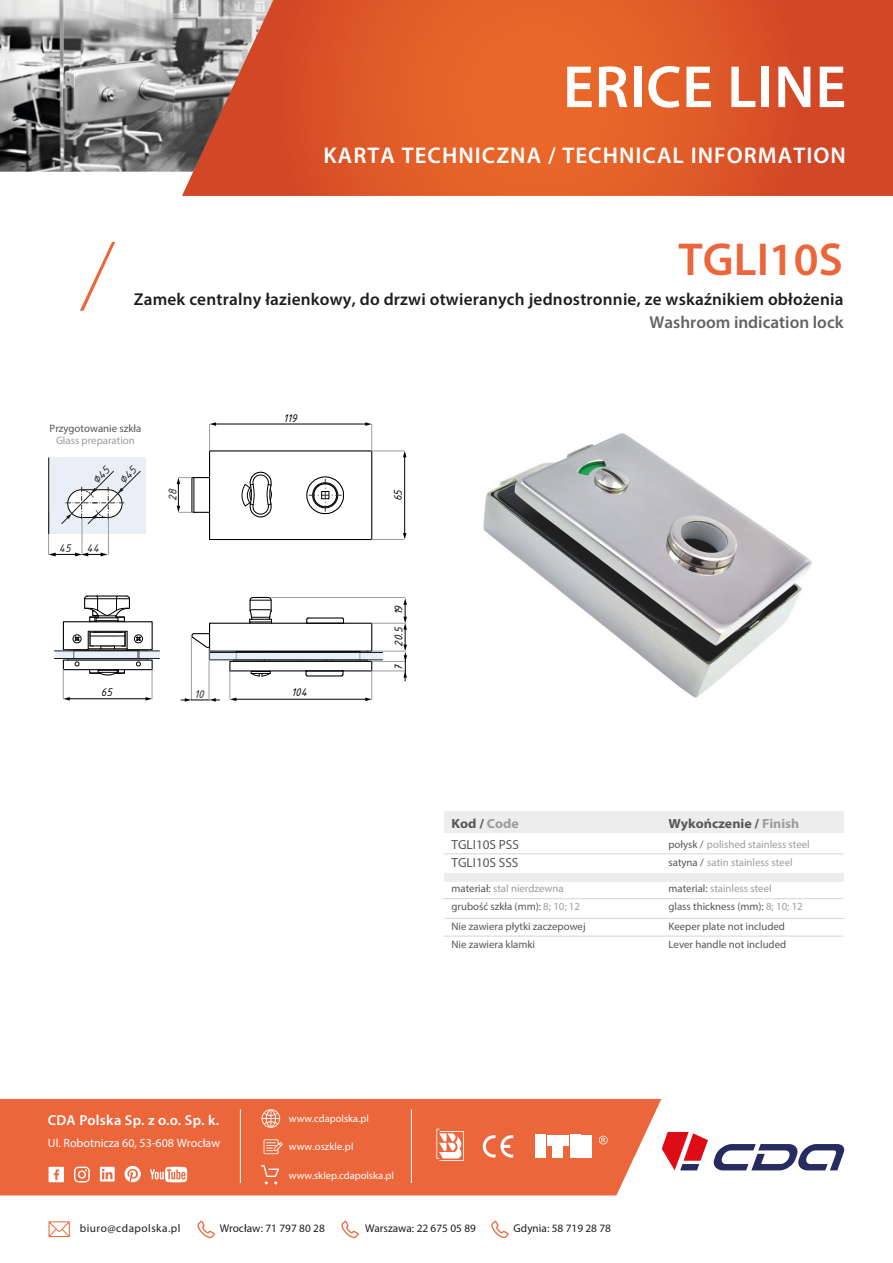
<style>
.page{position:relative;width:893px;height:1263px;background:#fff}
.page>*{position:absolute;margin:0;border:0;box-sizing:border-box;transform-origin:0 0}
.t1{font:600 60px "Myriad Pro";letter-spacing:.015em;color:#fff}
.t2{font:600 46.35px "Myriad Pro";color:#ec663b}
.t3{font:600 22.8px "Myriad Pro";letter-spacing:.045em;color:#fff}
.t4{font:600 17.25px "Myriad Pro";letter-spacing:.01em;color:#1d1d1b}
.t5{font:600 17.25px "Myriad Pro";color:#646363}
.t6{font:600 14.55px "Myriad Pro";letter-spacing:.02em;color:#fff}
.t7{font:700 13.2px "Myriad Pro";color:#575756;scale:1.06 1}
.t8{font:13.2px "Myriad Pro";color:#575756}
.t9{font:12px "Myriad Pro";color:#fff}
.t10{font:12px "ISOCPEUR Italic";color:#000101}
.t11{font:12px/19.2px "ISOCPEUR Italic";color:#1d1d1b}
.t12{font:11.25px "Myriad Pro";color:#1d1d1b}
.t13{font:11.25px "Myriad Pro";letter-spacing:.045em;color:#1d1d1b}
.t14{font:10.8px/17.9px "Myriad Pro";color:#575756}
.t15{font:10.8px "Myriad Pro";color:#9d9d9c}
.t16{font:10.5px "Myriad Pro";color:#fff}
.s1{color:#9d9d9c}
.s2{color:#575756}
</style>
<div class="page">
<svg style="left:182px;top:0;width:711px;height:196px;background:#dd5828"></svg>
<img style="left:0;top:0;width:273px;height:172px">
<div style="left:0;top:1099px;width:661px;height:96px;background:#ec663b"></div>
<svg style="left:662px;top:1132px;width:183px;height:38px"></svg>
<svg style="left:436px;top:1129px;width:28px;height:32px"></svg>
<svg style="left:483px;top:1135px;width:30px;height:22px"></svg>
<div style="left:535px;top:1135px;width:11px;height:23px;background:#fff"></div>
<div style="left:547px;top:1135px;width:22px;height:11px;background:#fff"></div>
<div style="left:553px;top:1147px;width:10px;height:11px;background:#fff"></div>
<div style="left:570px;top:1135px;width:10px;height:23px;background:#fff"></div>
<div style="left:581px;top:1135px;width:11px;height:11px;background:#fff"></div>
<div style="left:581px;top:1147px;width:11px;height:11px;background:#fff"></div>
<svg style="left:599px;top:1136px;width:9px;height:8px"></svg>
<svg style="left:80px;top:242px;width:35px;height:69px"></svg>
<svg style="left:49px;top:1167px;width:15px;height:15px"></svg>
<svg style="left:100px;top:1167px;width:15px;height:14px"></svg>
<svg style="left:150px;top:1167px;width:37px;height:15px"></svg>
<svg style="left:124px;top:1166px;width:17px;height:16px"></svg>
<svg style="left:74px;top:1166px;width:16px;height:16px"></svg>
<svg style="left:197px;top:1221px;width:18px;height:17px"></svg>
<svg style="left:341px;top:1221px;width:18px;height:17px"></svg>
<svg style="left:491px;top:1221px;width:18px;height:17px"></svg>
<svg style="left:49px;top:1221px;width:21px;height:16px"></svg>
<svg style="left:261px;top:1165px;width:18px;height:19px"></svg>
<svg style="left:262px;top:1109px;width:18px;height:19px"></svg>
<svg style="left:264px;top:1139px;width:19px;height:15px"></svg>
<hr style="left:240px;top:1109px;width:1px;height:74px;background:#fff">
<hr style="left:411px;top:1109px;width:1px;height:74px;background:#fff">
<div style="left:209px;top:450px;width:163px;height:90px;border:1px solid #000101"></div>
<svg style="left:249px;top:596px;width:23px;height:27px"></svg>
<svg style="left:241px;top:471px;width:31px;height:47px"></svg>
<hr style="left:308px;top:617px;width:34px;height:1px;background:#000101">
<hr style="left:307px;top:623px;width:36px;height:1px;background:#000101">
<svg style="left:305px;top:617px;width:4px;height:6px"></svg>
<svg style="left:341px;top:617px;width:4px;height:6px"></svg>
<hr style="left:372px;top:671px;width:33px;height:1px;background:#9d9d9c">
<hr style="left:372px;top:623px;width:33px;height:1px;background:#9d9d9c">
<hr style="left:372px;top:539px;width:32px;height:1px;background:#9d9d9c">
<hr style="left:372px;top:451px;width:32px;height:1px;background:#9d9d9c">
<hr style="left:215px;top:424px;width:151px;height:1px;background:#000101">
<svg style="left:365px;top:422px;width:7px;height:29px"></svg>
<svg style="left:209px;top:422px;width:7px;height:29px"></svg>
<hr style="left:404px;top:456px;width:1px;height:78px;background:#000101">
<svg style="left:403px;top:451px;width:3px;height:6px"></svg>
<svg style="left:403px;top:533px;width:3px;height:6px"></svg>
<svg style="left:54px;top:595px;width:106px;height:81px"></svg>
<hr style="left:55px;top:658px;width:104px;height:1px;background:#1d1d1b">
<hr style="left:55px;top:651px;width:104px;height:1px;background:#1d1d1b">
<div style="left:49px;top:458px;width:97px;height:76px;background:#e9eff6"></div>
<hr style="left:82px;top:517px;width:1px;height:37px;background:#9d9c9b">
<hr style="left:48px;top:511px;width:1px;height:43px;background:#9d9c9b">
<hr style="left:108px;top:519px;width:1px;height:35px;background:#9d9c9b">
<svg style="left:49px;top:553px;width:59px;height:3px"></svg>
<hr style="left:48px;top:458px;width:1px;height:76px;background:#12100b">
<svg style="left:61px;top:470px;width:80px;height:55px"></svg>
<svg style="left:306px;top:476px;width:38px;height:39px"></svg>
<div style="left:321px;top:491px;width:8px;height:8px;border:1px solid #000101"></div>
<hr style="left:372px;top:661px;width:33px;height:1px;background:#9d9d9c">
<hr style="left:372px;top:651px;width:33px;height:1px;background:#9d9d9c">
<hr style="left:270px;top:597px;width:135px;height:1px;background:#9d9d9c">
<svg style="left:403px;top:598px;width:4px;height:83px"></svg>
<hr style="left:63px;top:669px;width:1px;height:30px;background:#9d9d9c">
<hr style="left:152px;top:669px;width:1px;height:30px;background:#9d9d9c">
<hr style="left:69px;top:698px;width:78px;height:1px;background:#000101">
<svg style="left:146px;top:697px;width:6px;height:3px"></svg>
<svg style="left:63px;top:697px;width:7px;height:3px"></svg>
<svg style="left:177px;top:477px;width:33px;height:36px"></svg>
<svg style="left:181px;top:632px;width:203px;height:70px"></svg>
<div style="left:445px;top:811px;width:399px;height:22px;background:#ededed"></div>
<div style="left:445px;top:873px;width:399px;height:8px;background:#ededed"></div>
<hr style="left:444px;top:918px;width:400px;height:1px;background:#dadada">
<hr style="left:443px;top:898px;width:400px;height:1px;background:#dadada">
<hr style="left:443px;top:935px;width:400px;height:2px;background:#dadada">
<hr style="left:443px;top:853px;width:400px;height:1px;background:#dadada">
<img style="left:483px;top:433px;width:329px;height:265px">
<h1 class="t1" style="left:563px;top:49px;width:285px">ERICE LINE</h1>
<h3 class="t3" style="left:324px;top:141px;width:524px">KARTA TECHNICZNA / TECHNICAL INFORMATION</h3>
<h2 class="t2" style="left:679px;top:230px;width:166px">TGLI10S</h2>
<h3 class="t4" style="left:134px;top:288px;width:711px">Zamek centralny łazienkowy, do drzwi otwieranych jednostronnie, ze wskaźnikiem obłożenia</h3>
<h3 class="t5" style="left:649px;top:312px;width:196px">Washroom indication lock</h3>
<p class="t14" style="left:50px;top:419px;width:93px">Przygotowanie szkła</p>
<p class="t15" style="left:56px;top:434px;width:80px">Glass preparation</p>
<p class="t11" style="left:100px;top:462px;width:21px;text-indent:-19px;rotate:-46deg">∅45 ∅45</p>
<p class="t11" style="left:59px;top:538px;width:14px">45</p>
<p class="t11" style="left:86px;top:538px;width:14px">44</p>
<p class="t11" style="left:163px;top:501px;width:14px;rotate:-90deg">28</p>
<p class="t10" style="left:101px;top:684px;width:13px">65</p>
<p class="t11" style="left:194px;top:684px;width:11px">10</p>
<p class="t10" style="left:283px;top:410px;width:15px">119</p>
<p class="t10" style="left:291px;top:685px;width:18px">104</p>
<p class="t10" style="left:390px;top:501px;width:13px;rotate:-90deg">65</p>
<p class="t10" style="left:391px;top:615px;width:12px;rotate:-90deg">19</p>
<p class="t10" style="left:391px;top:647px;width:21px;rotate:-90deg">20.5</p>
<p class="t10" style="left:391px;top:671px;width:8px;rotate:-90deg">7</p>
<p class="t7" style="left:451px;top:815px;width:65px">Kod / <span class="s1">Code</span></p>
<p class="t7" style="left:668px;top:815px;width:125px">Wykończenie / <span class="s1">Finish</span></p>
<p class="t15" style="left:668px;top:856px;width:126px"><span class="s2">satyna /</span> satin stainless steel</p>
<p class="t8" style="left:451px;top:836px;width:69px">TGLI10S PSS</p>
<p class="t15" style="left:668px;top:838px;width:143px"><span class="s2">połysk /</span> polished stainless steel</p>
<p class="t8" style="left:451px;top:854px;width:68px">TGLI10S SSS</p>
<p class="t14" style="left:451px;top:879px;width:130px">materiał: <span class="s1">stal nierdzewna </span>grubość szkła (mm): <span class="s1">8; 10; 12</span></p>
<p class="t14" style="left:668px;top:879px;width:136px">material: <span class="s1">stainless steel<br></span>glass thickness (mm): <span class="s1">8; 10; 12</span></p>
<p class="t14" style="left:451px;top:917px;width:136px">Nie zawiera płytki zaczepowej</p>
<p class="t14" style="left:668px;top:917px;width:118px">Keeper plate not included</p>
<p class="t14" style="left:451px;top:935px;width:85px">Nie zawiera klamki</p>
<p class="t14" style="left:668px;top:935px;width:119px">Lever handle not included</p>
<h3 class="t6" style="left:48px;top:1111px;width:173px">CDA Polska Sp. z o.o. Sp. k.</h3>
<p class="t9" style="left:48px;top:1136px;width:174px">Ul. Robotnicza 60, 53-608 Wrocław</p>
<p class="t16" style="left:289px;top:1112px;width:82px">www.cdapolska.pl</p>
<p class="t16" style="left:289px;top:1140px;width:66px">www.oszkle.pl</p>
<p class="t16" style="left:289px;top:1169px;width:107px">www.sklep.cdapolska.pl</p>
<p class="t13" style="left:80px;top:1222px;width:102px">biuro@cdapolska.pl</p>
<p class="t12" style="left:220px;top:1222px;width:106px">Wrocław: 71 797 80 28</p>
<p class="t12" style="left:365px;top:1222px;width:112px">Warszawa: 22 675 05 89</p>
<p class="t12" style="left:514px;top:1222px;width:99px">Gdynia: 58 719 28 78</p>
</div>
